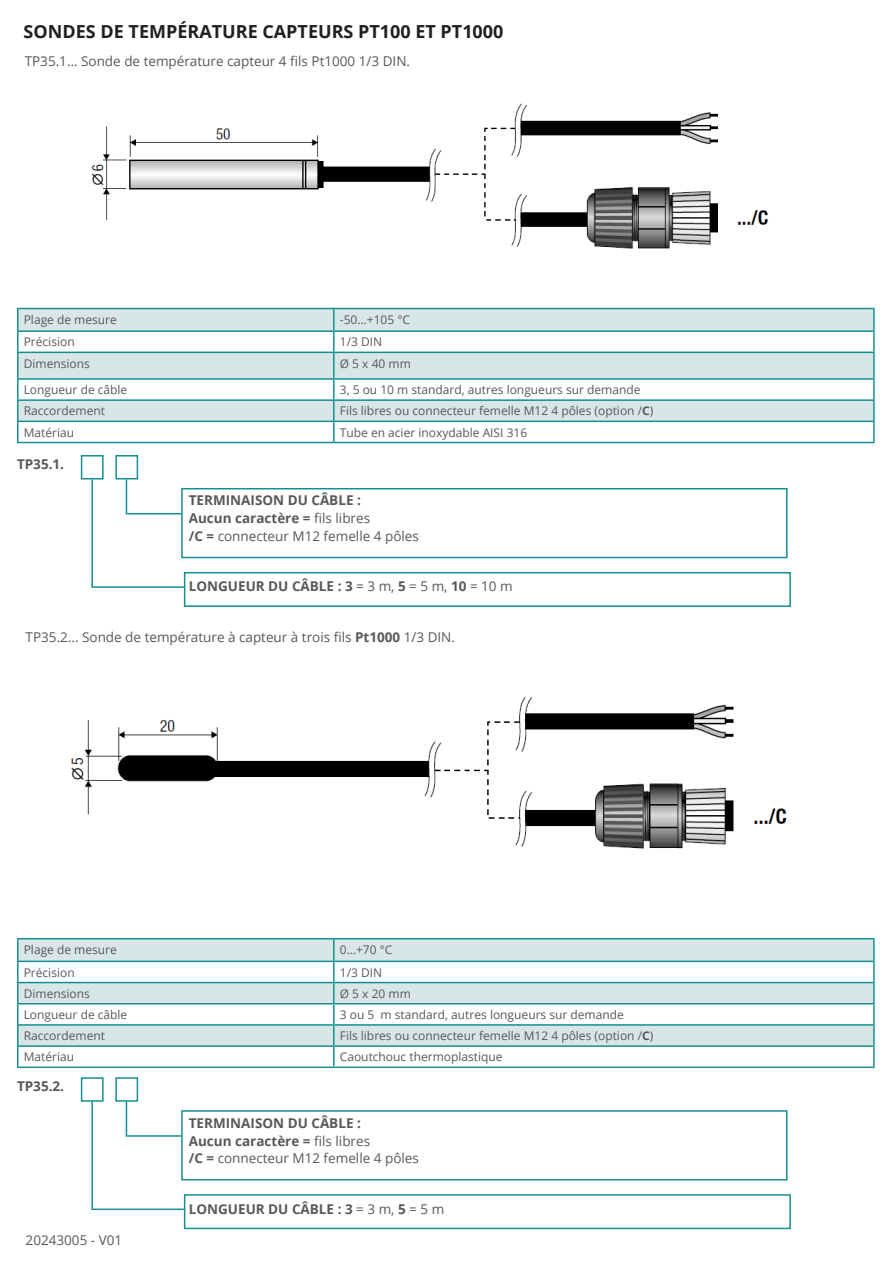
<style>
.page{position:relative;width:893px;height:1263px;background:#fff}
.page>*{position:absolute;margin:0;border:0;box-sizing:border-box;transform-origin:0 0}
.titre{font:700 18px "Open Sans";color:#231f20}
.Texte_corps{font:700 13.5px/18px "Open Sans";color:#57585a}
.titre-2{font:13.5px "Open Sans";color:#57585a}
.Texte{font:700 13.5px "Open Sans";color:#57585a}
.tc{font:13.5px "Open Sans";color:#57585a}
.TABLEAU-CODE-TC{font:12px "Open Sans";color:#57585a}
.avantage-titre{font:12px "Open Sans";color:#57585a}
.Texte-2{font:12px "Open Sans";color:#57585a}
.s1{font-weight:700}
.s2{font-weight:400}
.s3{font-style:inherit}
</style>
<div class="page">
<div style="left:19px;top:309px;width:854px;height:21px;background:#d9e6e7"></div>
<svg style="left:19px;top:351px;width:854px;height:91px;fill:#d9e6e7"></svg>
<hr style="left:17px;top:308px;width:317px;height:1px;background:#148f90">
<hr style="left:17px;top:309px;width:2px;height:21px;background:#148f90">
<hr style="left:334px;top:308px;width:541px;height:1px;background:#148f90">
<hr style="left:333px;top:309px;width:2px;height:21px;background:#148f90">
<hr style="left:873px;top:309px;width:2px;height:21px;background:#148f90">
<hr style="left:17px;top:330px;width:317px;height:2px;background:#148f90">
<hr style="left:17px;top:332px;width:2px;height:20px;background:#148f90">
<hr style="left:334px;top:330px;width:541px;height:2px;background:#148f90">
<hr style="left:333px;top:332px;width:2px;height:20px;background:#148f90">
<hr style="left:873px;top:332px;width:2px;height:20px;background:#148f90">
<hr style="left:17px;top:352px;width:317px;height:1px;background:#148f90">
<hr style="left:17px;top:353px;width:2px;height:25px;background:#148f90">
<hr style="left:334px;top:352px;width:541px;height:1px;background:#148f90">
<hr style="left:333px;top:353px;width:2px;height:25px;background:#148f90">
<hr style="left:873px;top:353px;width:2px;height:25px;background:#148f90">
<hr style="left:17px;top:378px;width:317px;height:2px;background:#148f90">
<svg style="left:17px;top:380px;width:2px;height:19px"></svg>
<hr style="left:334px;top:378px;width:541px;height:2px;background:#148f90">
<svg style="left:333px;top:380px;width:2px;height:19px"></svg>
<svg style="left:873px;top:380px;width:2px;height:19px"></svg>
<hr style="left:17px;top:399px;width:317px;height:2px;background:#148f90">
<hr style="left:17px;top:401px;width:2px;height:20px;background:#148f90">
<hr style="left:334px;top:399px;width:541px;height:2px;background:#148f90">
<hr style="left:333px;top:401px;width:2px;height:20px;background:#148f90">
<hr style="left:873px;top:401px;width:2px;height:20px;background:#148f90">
<hr style="left:17px;top:421px;width:317px;height:1px;background:#148f90">
<hr style="left:17px;top:422px;width:2px;height:20px;background:#148f90">
<hr style="left:334px;top:421px;width:541px;height:1px;background:#148f90">
<hr style="left:333px;top:422px;width:2px;height:20px;background:#148f90">
<hr style="left:873px;top:422px;width:2px;height:20px;background:#148f90">
<hr style="left:17px;top:442px;width:317px;height:1px;background:#148f90">
<hr style="left:334px;top:442px;width:541px;height:1px;background:#148f90">
<div style="left:81px;top:455px;width:23px;height:24px;border:2px solid #148f90"></div>
<div style="left:181px;top:488px;width:607px;height:70px;border:2px solid #148f90"></div>
<hr style="left:127px;top:513px;width:54px;height:1px;background:#148f90">
<hr style="left:126px;top:479px;width:1px;height:35px;background:#148f90">
<div style="left:184px;top:572px;width:607px;height:35px;border:2px solid #148f90"></div>
<hr style="left:93px;top:586px;width:91px;height:2px;background:#148f90">
<div style="left:115px;top:455px;width:23px;height:24px;border:2px solid #148f90"></div>
<hr style="left:91px;top:479px;width:2px;height:109px;background:#148f90">
<svg style="left:19px;top:939px;width:854px;height:22px;background:#d1e2e3"></svg>
<svg style="left:19px;top:962px;width:854px;height:83px;fill:#d9e6e7"></svg>
<hr style="left:17px;top:938px;width:317px;height:1px;background:#148f90">
<hr style="left:17px;top:939px;width:2px;height:22px;background:#148f90">
<hr style="left:334px;top:938px;width:541px;height:1px;background:#148f90">
<hr style="left:333px;top:939px;width:2px;height:22px;background:#148f90">
<hr style="left:873px;top:939px;width:2px;height:22px;background:#148f90">
<hr style="left:17px;top:961px;width:317px;height:1px;background:#148f90">
<hr style="left:17px;top:962px;width:2px;height:20px;background:#148f90">
<hr style="left:334px;top:961px;width:541px;height:1px;background:#148f90">
<hr style="left:333px;top:962px;width:2px;height:20px;background:#148f90">
<hr style="left:873px;top:962px;width:2px;height:20px;background:#148f90">
<hr style="left:17px;top:982px;width:317px;height:1px;background:#148f90">
<hr style="left:17px;top:983px;width:2px;height:20px;background:#148f90">
<hr style="left:334px;top:982px;width:541px;height:1px;background:#148f90">
<hr style="left:333px;top:983px;width:2px;height:20px;background:#148f90">
<hr style="left:873px;top:983px;width:2px;height:20px;background:#148f90">
<hr style="left:17px;top:1003px;width:317px;height:1px;background:#148f90">
<hr style="left:17px;top:1004px;width:2px;height:20px;background:#148f90">
<hr style="left:334px;top:1003px;width:541px;height:1px;background:#148f90">
<hr style="left:333px;top:1004px;width:2px;height:20px;background:#148f90">
<hr style="left:873px;top:1004px;width:2px;height:20px;background:#148f90">
<hr style="left:17px;top:1024px;width:317px;height:2px;background:#148f90">
<hr style="left:334px;top:1024px;width:541px;height:2px;background:#148f90">
<hr style="left:17px;top:1045px;width:317px;height:2px;background:#148f90">
<svg style="left:17px;top:1026px;width:2px;height:40px"></svg>
<hr style="left:334px;top:1045px;width:541px;height:2px;background:#148f90">
<svg style="left:333px;top:1026px;width:2px;height:40px"></svg>
<svg style="left:873px;top:1026px;width:2px;height:40px"></svg>
<hr style="left:17px;top:1066px;width:317px;height:2px;background:#148f90">
<hr style="left:334px;top:1066px;width:541px;height:2px;background:#148f90">
<div style="left:81px;top:1077px;width:23px;height:25px;border:2px solid #148f90"></div>
<div style="left:181px;top:1110px;width:607px;height:70px;border:2px solid #148f90"></div>
<hr style="left:127px;top:1135px;width:54px;height:2px;background:#148f90">
<hr style="left:126px;top:1102px;width:1px;height:35px;background:#148f90">
<div style="left:184px;top:1194px;width:607px;height:35px;border:2px solid #148f90"></div>
<hr style="left:93px;top:1208px;width:91px;height:2px;background:#148f90">
<div style="left:115px;top:1077px;width:23px;height:25px;border:2px solid #148f90"></div>
<hr style="left:91px;top:1102px;width:2px;height:108px;background:#148f90">
<img style="left:91px;top:103px;width:678px;height:146px">
<img style="left:71px;top:697px;width:716px;height:152px">
<p class="titre" style="left:24px;top:18px;width:481px">SONDES DE TEMPÉRATURE CAPTEURS PT100 ET PT1000</p>
<p class="titre-2" style="left:25px;top:51px;width:387px">TP35.1… Sonde de température capteur 4 fils Pt1000 1/3 DIN.</p>
<p class="avantage-titre" style="left:24px;top:311px;width:95px">Plage de mesure</p>
<p class="avantage-titre" style="left:340px;top:311px;width:72px">-50…+105 °C</p>
<p class="avantage-titre" style="left:24px;top:334px;width:52px">Précision</p>
<p class="avantage-titre" style="left:340px;top:334px;width:44px">1/3 DIN</p>
<p class="Texte-2" style="left:24px;top:355px;width:68px">Dimensions</p>
<p class="TABLEAU-CODE-TC" style="left:340px;top:355px;width:73px">Ø 5 x 40 mm</p>
<p class="avantage-titre" style="left:24px;top:382px;width:105px">Longueur de câble</p>
<p class="TABLEAU-CODE-TC" style="left:340px;top:382px;width:302px">3, 5 ou 10 m standard, autres longueurs sur demande</p>
<p class="avantage-titre" style="left:24px;top:403px;width:83px">Raccordement</p>
<p class="TABLEAU-CODE-TC" style="left:340px;top:403px;width:315px">Fils libres ou connecteur femelle M12 4 pôles (option /<span class="s1">C</span>)</p>
<p class="avantage-titre" style="left:24px;top:424px;width:52px">Matériau</p>
<p class="TABLEAU-CODE-TC" style="left:340px;top:424px;width:189px">Tube en acier inoxydable AISI 316</p>
<p class="Texte" style="left:17px;top:454px;width:49px">TP35.1.</p>
<p class="Texte_corps" style="left:189px;top:491px;width:232px">TERMINAISON DU CÂBLE :<br>Aucun caractère = <span class="s2">fils libres<br></span>/C = <span class="s2">connecteur M12 femelle 4 pôles</span></p>
<p class="Texte_corps" style="left:189px;top:577px;width:325px">LONGUEUR DU CÂBLE : 3 <span class="s2">= 3 m,</span> 5 <span class="s2">= 5 m,</span> 10 <span class="s2">= 10 m</span></p>
<p class="titre-2" style="left:26px;top:628px;width:431px">TP35.2… Sonde de température à capteur à trois fils <span class="s1">Pt1000</span> 1/3 DIN.</p>
<p class="avantage-titre" style="left:24px;top:941px;width:95px">Plage de mesure</p>
<p class="avantage-titre" style="left:340px;top:941px;width:54px">0…+70 °C</p>
<p class="avantage-titre" style="left:24px;top:964px;width:52px">Précision</p>
<p class="avantage-titre" style="left:340px;top:964px;width:44px">1/3 DIN</p>
<p class="Texte-2" style="left:24px;top:985px;width:68px">Dimensions</p>
<p class="TABLEAU-CODE-TC" style="left:340px;top:985px;width:73px">Ø 5 x 20 mm</p>
<p class="avantage-titre" style="left:24px;top:1006px;width:105px">Longueur de câble</p>
<p class="TABLEAU-CODE-TC" style="left:340px;top:1006px;width:286px">3 ou 5 m standard, autres longueurs sur demande</p>
<p class="avantage-titre" style="left:24px;top:1027px;width:83px">Raccordement</p>
<p class="TABLEAU-CODE-TC" style="left:340px;top:1027px;width:315px">Fils libres ou connecteur femelle M12 4 pôles (option /<span class="s1">C</span>)</p>
<p class="avantage-titre" style="left:24px;top:1049px;width:52px">Matériau</p>
<p class="TABLEAU-CODE-TC" style="left:340px;top:1049px;width:164px">Caoutchouc thermoplastique</p>
<p class="Texte" style="left:17px;top:1077px;width:49px">TP35.<span class="s3">2</span>.</p>
<p class="Texte_corps" style="left:189px;top:1113px;width:232px">TERMINAISON DU CÂBLE :<br>Aucun caractère = <span class="s2">fils libres<br></span>/C = <span class="s2">connecteur M12 femelle 4 pôles</span></p>
<p class="Texte_corps" style="left:189px;top:1199px;width:257px">LONGUEUR DU CÂBLE : 3 <span class="s2">= 3 m,</span> 5 <span class="s2">= 5 m</span></p>
<p class="tc" style="left:26px;top:1231px;width:98px">20243005 - V01</p>
</div>
